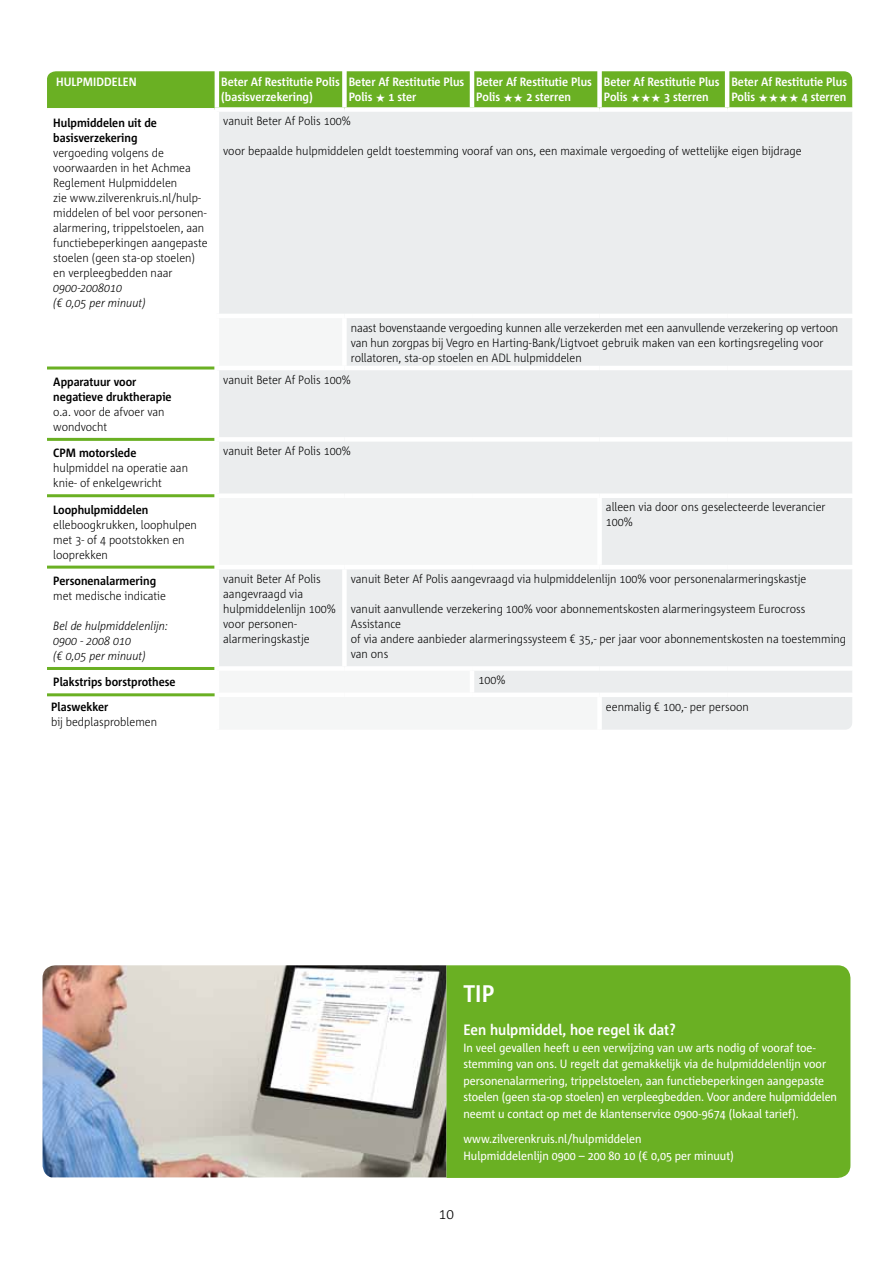
<style>
.page{position:relative;width:893px;height:1263px;background:#fff}
.page>*{position:absolute;margin:0;border:0;box-sizing:border-box;transform-origin:0 0}
.t1{font:700 24px "Corpid C1 s S Cd";color:#fff}
.t2{font:700 15px "Corpid C1 s S Cd";color:#fff}
.t3{font:300 15px "Corpid C1 s S Cd";color:#000}
.t4{font:300 12px/15px "Corpid C1 s S Cd";color:#000}
.t5{font:12px/16.5px "Corpid C1 s S Cd";color:#fff}
.t6{font:700 12px/15px "Corpid C1 s S Cd";color:#fff}
.t7{font:700 12px/15px "Corpid C1 s S Cd";color:#000}
.t8{font:italic 300 12px/15px "Corpid C1 s S Cd";color:#000}
</style>
<div class="page">
<svg style="left:47px;top:112px;width:805px;height:618px"></svg>
<img style="left:43px;top:965px;width:403px;height:212px">
<div style="left:446px;top:965px;width:404px;height:213px;background:#6ab023"></div>
<svg style="left:47px;top:71px;width:806px;height:39px;background:#78b739"></svg>
<p class="t6" style="left:56px;top:74px;width:82px">HULPMIDDELEN</p>
<p class="t6" style="left:221px;top:74px;width:120px">Beter Af Restitutie Polis (basisverzekering)</p>
<p class="t6" style="left:349px;top:74px;width:117px">Beter Af Restitutie Plus<br>Polis</p>
<p class="t6" style="left:389px;top:89px;width:29px">1 ster</p>
<p class="t6" style="left:476px;top:74px;width:117px">Beter Af Restitutie Plus<br>Polis</p>
<p class="t6" style="left:526px;top:89px;width:46px">2 sterren</p>
<p class="t6" style="left:604px;top:74px;width:117px">Beter Af Restitutie Plus<br>Polis</p>
<p class="t6" style="left:664px;top:89px;width:46px">3 sterren</p>
<p class="t6" style="left:731px;top:74px;width:117px">Beter Af Restitutie Plus<br>Polis</p>
<p class="t6" style="left:802px;top:89px;width:46px">4 sterren</p>
<p class="t7" style="left:53px;top:115px;width:105px">Hulpmiddelen uit de basisverzekering</p>
<p class="t4" style="left:53px;top:145px;width:156px">vergoeding volgens de voorwaarden in het Achmea<br>Reglement Hulpmiddelen<br>zie www.zilverenkruis.nl/hulp&shy;middelen of bel voor personen&shy;alarmering, trippelstoelen, aan functiebeperkingen aangepaste stoelen (geen sta-op stoelen) en verpleegbedden naar</p>
<p class="t8" style="left:53px;top:280px;width:94px">0900-2008010<br>(€ 0,05 per minuut)</p>
<p class="t7" style="left:53px;top:374px;width:120px">Apparatuur voor negatieve druktherapie</p>
<p class="t4" style="left:53px;top:404px;width:113px">o.a. voor de afvoer van wondvocht</p>
<p class="t7" style="left:53px;top:445px;width:85px">CPM motorslede</p>
<p class="t4" style="left:53px;top:460px;width:136px">hulpmiddel na operatie aan knie- of enkelgewricht</p>
<p class="t7" style="left:53px;top:501px;width:96px">Loophulpmiddelen</p>
<p class="t4" style="left:53px;top:516px;width:145px">elleboogkrukken, loophulpen met 3- of 4 pootstokken en looprekken</p>
<p class="t7" style="left:53px;top:573px;width:104px">Personenalarmering</p>
<p class="t4" style="left:53px;top:588px;width:114px">met medische indicatie</p>
<p class="t8" style="left:53px;top:618px;width:116px">Bel de hulpmiddelenlijn:<br>0900 - 2008 010<br>(€ 0,05 per minuut)</p>
<p class="t4" style="left:223px;top:113px;width:129px">vanuit Beter Af Polis 100%</p>
<p class="t4" style="left:223px;top:143px;width:580px">voor bepaalde hulpmiddelen geldt toestemming vooraf van ons, een maximale vergoeding of wettelijke eigen bijdrage</p>
<p class="t4" style="left:351px;top:320px;width:489px">naast bovenstaande vergoeding kunnen alle verzekerden met een aanvullende verzekering op vertoon van hun zorgpas bij Vegro en Harting-Bank/Ligtvoet gebruik maken van een kortingsregeling voor rollatoren, sta-op stoelen en ADL hulpmiddelen</p>
<p class="t4" style="left:223px;top:372px;width:129px">vanuit Beter Af Polis 100%</p>
<p class="t4" style="left:223px;top:443px;width:129px">vanuit Beter Af Polis 100%</p>
<p class="t4" style="left:606px;top:499px;width:221px">alleen via door ons geselecteerde leverancier<br>100%</p>
<p class="t4" style="left:223px;top:571px;width:114px">vanuit Beter Af Polis aangevraagd via hulpmiddelenlijn 100% voor personen&shy;alarmeringskastje</p>
<p class="t4" style="left:351px;top:571px;width:457px">vanuit Beter Af Polis aangevraagd via hulpmiddelenlijn 100% voor personenalarmeringskastje</p>
<p class="t4" style="left:351px;top:601px;width:497px">vanuit aanvullende verzekering 100% voor abonnementskosten alarmeringsysteem Eurocross Assistance<br>of via andere aanbieder alarmeringssysteem € 35,- per jaar voor abonnementskosten na toestemming van ons</p>
<p class="t7" style="left:53px;top:674px;width:124px">Plakstrips borstprothese</p>
<p class="t4" style="left:478px;top:672px;width:28px">100%</p>
<p class="t7" style="left:51px;top:698px;width:59px">Plaswekker</p>
<p class="t4" style="left:51px;top:713px;width:107px">bij bedplasproblemen</p>
<p class="t4" style="left:606px;top:698px;width:144px">eenmalig € 100,- per persoon</p>
<h1 class="t1" style="left:463px;top:979px;width:33px">TIP</h1>
<p class="t2" style="left:463px;top:1020px;width:214px">Een hulpmiddel, hoe regel ik dat?</p>
<p class="t5" style="left:463px;top:1039px;width:375px">In veel gevallen heeft u een verwijzing van uw arts nodig of vooraf toe&shy;stemming van ons. U regelt dat gemakkelijk via de hulpmiddelenlijn voor personenalarmering, trippelstoelen, aan functiebeperkingen aangepaste stoelen (geen sta-op stoelen) en verpleegbedden. Voor andere hulpmiddelen neemt u contact op met de klantenservice 0900-9674 (lokaal tarief).</p>
<p class="t5" style="left:463px;top:1130px;width:272px">www.zilverenkruis.nl/hulpmiddelen<br>Hulpmiddelenlijn 0900 – 200 80 10 (€ 0,05 per minuut)</p>
<p class="t3" style="left:439px;top:1204px;width:16px">10</p>
</div>
